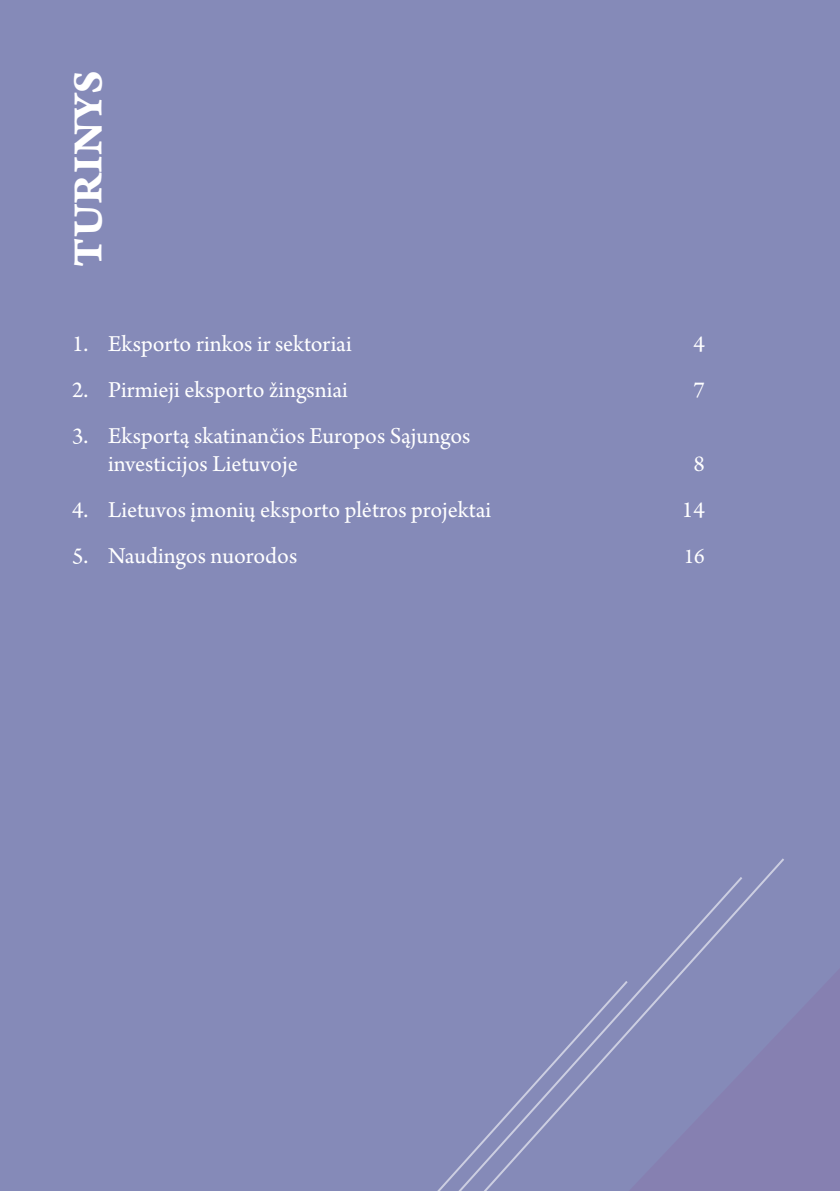
<style>
.page{position:relative;width:840px;height:1191px;background:#fff}
.page>*{position:absolute;margin:0;border:0;box-sizing:border-box;transform-origin:0 0}
.t1{font:44px "Arno Pro Bold Caption";letter-spacing:.01em;color:#fff}
.t2{font:24px/28.8px "Arno Pro";color:#fff}
.t3{font:22px "Arno Pro";color:#fff}
</style>
<div class="page">
<div style="left:0;top:0;width:839px;height:1191px;background:#858ab8"></div>
<svg style="left:437px;top:858px;width:347px;height:333px"></svg>
<h1 class="t1" style="left:62px;top:267px;width:198px;rotate:-90deg">TURINYS</h1>
<p class="t2" style="left:72px;top:330px;width:281px">1. Eksporto rinkos ir sektoriai</p>
<p class="t2" style="left:693px;top:330px;width:13px">4</p>
<p class="t2" style="left:72px;top:376px;width:277px">2. Pirmieji eksporto žingsniai</p>
<p class="t2" style="left:693px;top:376px;width:13px">7</p>
<p class="t2" style="left:108px;top:422px;width:363px;text-indent:-36px">3. Eksportą skatinančios Europos Sąjungos investicijos Lietuvoje</p>
<p class="t2" style="left:693px;top:451px;width:13px">8</p>
<p class="t2" style="left:72px;top:497px;width:420px">4. Lietuvos įmonių eksporto plėtros projektai</p>
<p class="t2" style="left:681px;top:497px;width:24px">14</p>
<p class="t2" style="left:72px;top:542px;width:226px">5. Naudingos nuorodos</p>
<p class="t3" style="left:683px;top:544px;width:22px">16</p>
</div>
